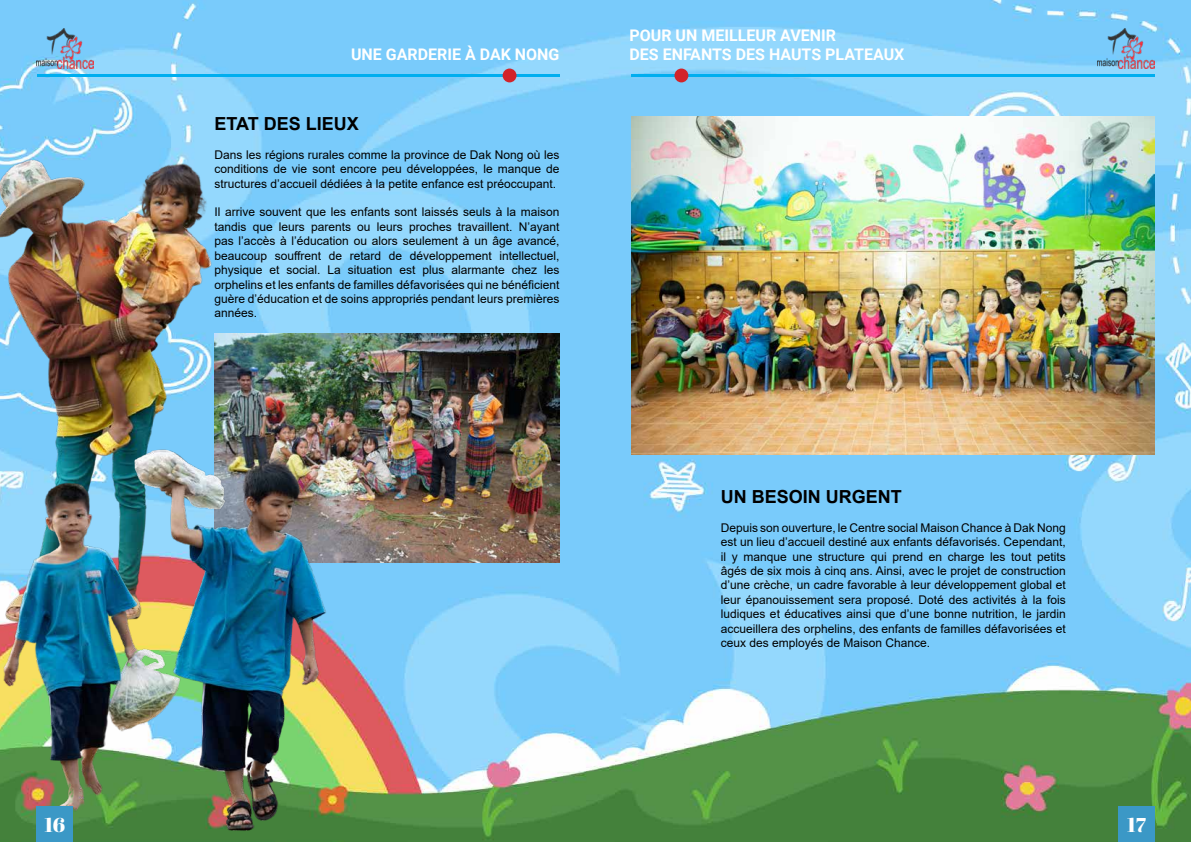
<style>
.page{position:relative;width:1191px;height:842px;background:#fff}
.page>*{position:absolute;margin:0;border:0;box-sizing:border-box;transform-origin:0 0}
.t1{font:20px "Abril Fatface";color:#fff}
.t2{font:700 18px "Arial";color:#000}
.t3{font:700 16px/19.2px "Roboto";color:#fff}
.t4{font:12px/14.4px "Arial";color:#000;text-align:justify}
</style>
<div class="page">
<img style="left:0;top:0;width:1191px;height:842px">
<img style="left:631px;top:117px;width:524px;height:337px">
<img style="left:214px;top:333px;width:345px;height:229px">
<img style="left:0;top:139px;width:214px;height:265px">
<img style="left:0;top:404px;width:332px;height:429px">
<div style="left:36px;top:806px;width:37px;height:36px;background:#3b98c6"></div>
<div style="left:1118px;top:806px;width:37px;height:36px;background:#3b98c6"></div>
<img style="left:36px;top:29px;width:58px;height:39px">
<img style="left:1097px;top:29px;width:58px;height:39px">
<hr style="left:36px;top:74px;width:523px;height:3px;background:#00aeef">
<div style="left:502px;top:69px;width:14px;height:13px;background:#d2232a;border-radius:50%"></div>
<hr style="left:631px;top:74px;width:524px;height:3px;background:#00aeef">
<div style="left:674px;top:69px;width:14px;height:13px;background:#d2232a;border-radius:50%"></div>
<h3 class="t3" style="left:351px;top:45px;width:210px">UNE GARDERIE À DAK NONG</h3>
<h2 class="t2" style="left:214px;top:111px;width:146px">ETAT DES LIEUX</h2>
<p class="t4" style="left:214px;top:147px;width:346px">Dans les régions rurales comme la province de Dak Nong où les conditions de vie sont encore peu développées, le manque de structures d’accueil dédiées à la petite enfance est préoccupant.</p>
<p class="t4" style="left:214px;top:205px;width:346px">Il arrive souvent que les enfants sont laissés seuls à la maison tandis que leurs parents ou leurs proches travaillent. N’ayant pas l’accès à l’éducation ou alors seulement à un âge avancé, beaucoup souffrent de retard de développement intellectuel, physique et social. La situation est plus alarmante chez les orphelins et les enfants de familles défavorisées qui ne bénéficient guère d’éducation et de soins appropriés pendant leurs premières années.</p>
<h3 class="t3" style="left:629px;top:25px;width:276px">POUR UN MEILLEUR AVENIR<br>DES ENFANTS DES HAUTS PLATEAUX</h3>
<h2 class="t2" style="left:720px;top:484px;width:183px">UN BESOIN URGENT</h2>
<p class="t4" style="left:720px;top:520px;width:346px">Depuis son ouverture, le Centre social Maison Chance à Dak Nong est un lieu d’accueil destiné aux enfants défavorisés. Cependant, il y manque une structure qui prend en charge les tout petits âgés de six mois à cinq ans. Ainsi, avec le projet de construction d’une crèche, un cadre favorable à leur développement global et leur épanouissement sera proposé. Doté des activités à la fois ludiques et éducatives ainsi que d’une bonne nutrition, le jardin accueillera des orphelins, des enfants de familles défavorisées et ceux des employés de Maison Chance.</p>
<h1 class="t1" style="left:44px;top:811px;width:22px">16</h1>
<h1 class="t1" style="left:1127px;top:811px;width:20px">17</h1>
</div>
